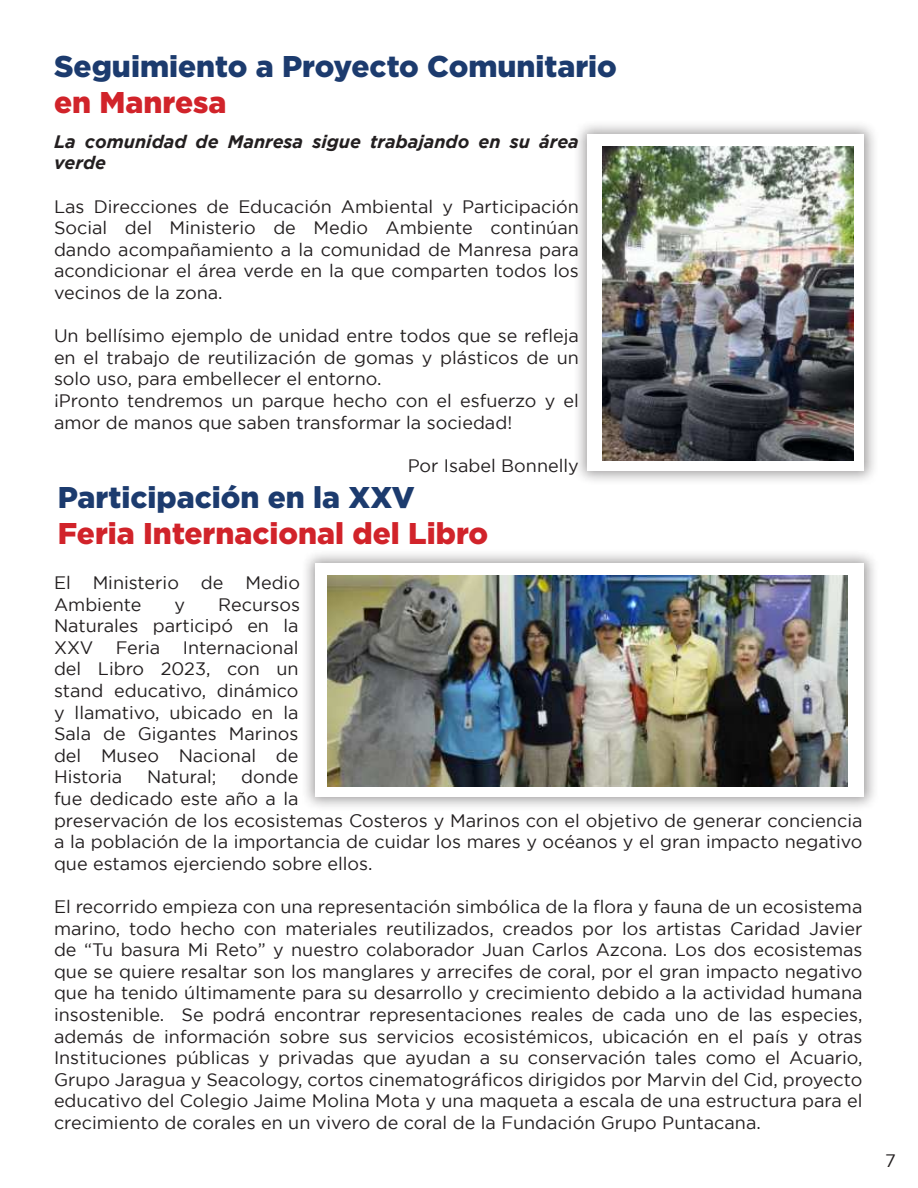
<style>
.page{position:relative;width:918px;height:1188px;background:#fff}
.page>*{position:absolute;margin:0;border:0;box-sizing:border-box;transform-origin:0 0}
.t1{font:900 30px "Gotham";color:#1c3b6e}
.t2{font:900 30px "Gotham";color:#d1232a}
.t3{font:18px/21.6px "Gotham";color:#231f20;text-align:justify}
.t4{font:italic 700 18px/21.6px "Gotham";color:#231f20}
</style>
<div class="page">
<div style="left:573px;top:120px;width:306px;height:366px;background:#231f20;opacity:.43"></div>
<div style="left:588px;top:135px;width:276px;height:336px;background:#fff"></div>
<img style="left:603px;top:147px;width:251px;height:313px">
<div style="left:301px;top:549px;width:578px;height:263px;background:#231f20;opacity:.43"></div>
<div style="left:315px;top:564px;width:549px;height:233px;background:#fff"></div>
<img style="left:327px;top:576px;width:521px;height:210px">
<h1 class="t1" style="left:54px;top:49px;width:565px">Seguimiento a Proyecto Comunitario</h1>
<h1 class="t2" style="left:54px;top:85px;width:174px">en Manresa</h1>
<p class="t4" style="left:54px;top:132px;width:526px">La comunidad de Manresa sigue trabajando en su área verde</p>
<p class="t3" style="left:54px;top:197px;width:526px">Las Direcciones de Educación Ambiental y Participación Social del Ministerio de Medio Ambiente continúan dando acompañamiento a la comunidad de Manresa para acondicionar el área verde en la que comparten todos los vecinos de la zona.</p>
<p class="t3" style="left:54px;top:325px;width:526px;text-align:left">Un bellísimo ejemplo de unidad entre todos que se re昀氀eja en el trabajo de reutilización de gomas y plásticos de un solo uso, para embellecer el entorno.<br>¡Pronto tendremos un parque hecho con el esfuerzo y el amor de manos que saben transformar la sociedad!</p>
<p class="t3" style="left:408px;top:456px;width:173px">Por Isabel Bonnelly</p>
<h1 class="t1" style="left:58px;top:480px;width:358px">Participación en la XXV</h1>
<h1 class="t2" style="left:58px;top:516px;width:432px">Feria Internacional del Libro</h1>
<p class="t3" style="left:54px;top:573px;width:247px">El Ministerio de Medio<br>Ambiente</p>
<p class="t3" style="left:54px;top:595px;width:248px;text-indent:164px">Recursos Naturales participó en la XXV Feria Internacional del Libro 2023, con un stand educativo, dinámico y llamativo, ubicado en la Sala de Gigantes Marinos del Museo Nacional de Historia</p>
<p class="t3" style="left:175px;top:595px;width:12px">y</p>
<p class="t3" style="left:54px;top:767px;width:810px;text-align:left;text-indent:187px">donde<br>fue dedicado este año a la<br>preservación de los ecosistemas Costeros y Marinos con el objetivo de generar conciencia a la población de la importancia de cuidar los mares y océanos y el gran impacto negativo que estamos ejerciendo sobre ellos.</p>
<p class="t3" style="left:54px;top:896px;width:810px">El recorrido empieza con una representación simbólica de la 昀氀ora y fauna de un ecosistema marino, todo hecho con materiales reutilizados, creados por los artistas Caridad Javier de “Tu basura Mi Reto” y nuestro colaborador Juan Carlos Azcona. Los dos ecosistemas que se quiere resaltar son los manglares y arrecifes de coral, por el gran impacto negativo que ha tenido últimamente para su desarrollo y crecimiento debido a la actividad humana insostenible. Se podrá encontrar representaciones reales de cada uno de las especies, además de información sobre sus servicios ecosistémicos, ubicación en el país y otras Instituciones públicas y privadas que ayudan a su conservación tales como el Acuario, Grupo Jaragua y Seacology, cortos cinematográ昀椀cos dirigidos por Marvin del Cid, proyecto educativo del Colegio Jaime Molina Mota y una maqueta a escala de una estructura para el crecimiento de corales en un vivero de coral de la Fundación Grupo Puntacana.</p>
<p class="t3" style="left:147px;top:767px;width:71px">Natural;</p>
<p class="t3" style="left:885px;top:1151px;width:12px">7</p>
</div>
